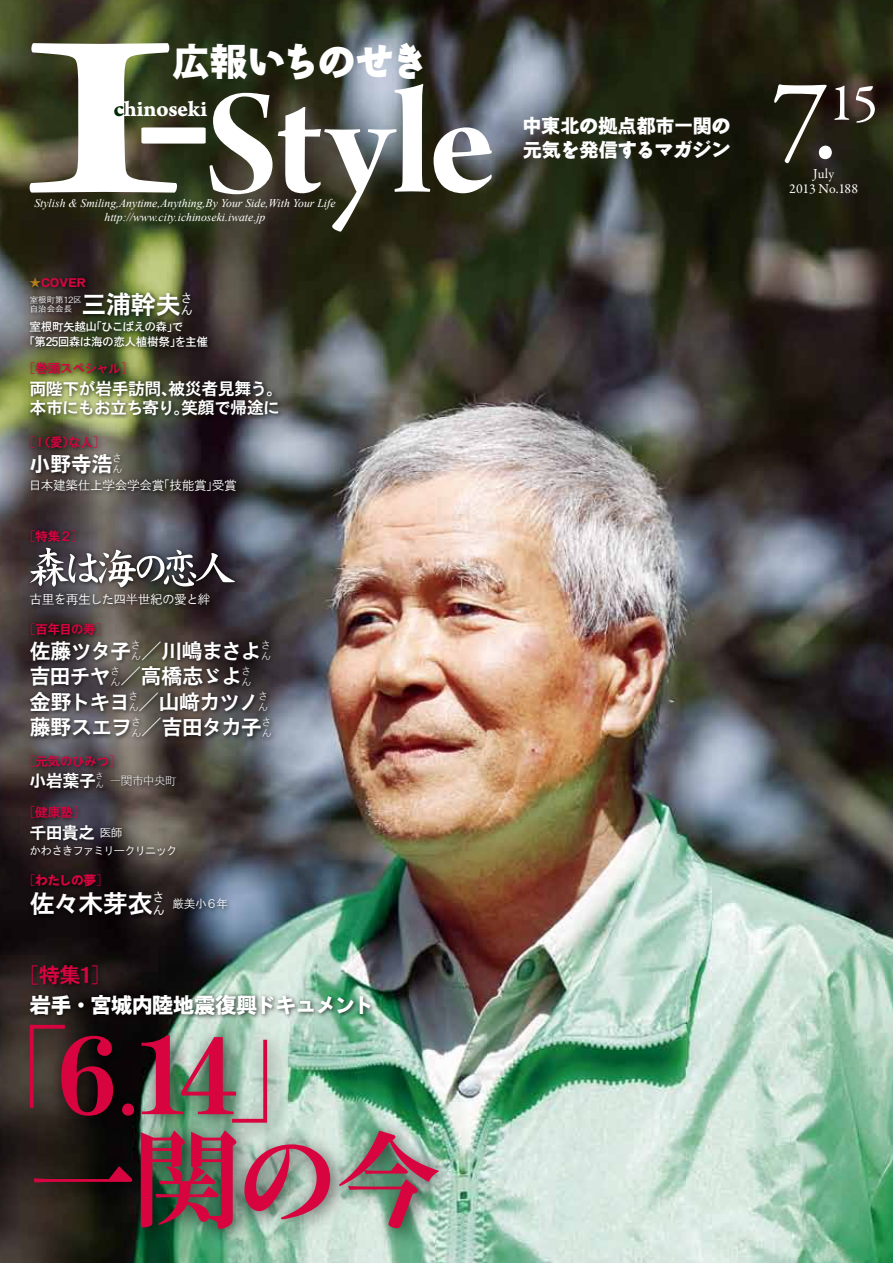
<style>
.page{position:relative;width:893px;height:1263px;background:#fff}
.page>*{position:absolute;margin:0;border:0;box-sizing:border-box;transform-origin:0 0}
.t1{font:239.1px "Arno Pro Caption";color:#fff;scale:2 1}
.t2{font:159.45px "Arno Pro Bold Display";letter-spacing:-.01em;color:#fff}
.t3{font:117px "Garamond Premr Pro";color:#fff}
.t4{font:106.35px/106.4px "Rj PH Mincho XB 83 pv RKSJ H";color:#d70440}
.t5{font:79.65px "Blackoak Std";color:#fff;scale:2 1}
.t6{font:53.1px "Garamond Premr Pro";color:#fff}
.t7{font:38.25px "Rg TJ GU 83 pv RKSJ H";letter-spacing:-.08em;color:#fff}
.t8{font:25.5px "Rj P Gothic XB 83 pv RKSJ H";letter-spacing:-.03em;color:#fff}
.t9{font:23.4px "Arno Pro Bold Caption";letter-spacing:-.015em;color:#fff}
.t10{font:21.3px "Rj P Gothic XB 83 pv RKSJ H";letter-spacing:-.05em;color:#fff}
.t11{font:21.3px "Rj P Gothic UB 83 pv RKSJ H";letter-spacing:-.035em;color:#fff}
.t12{font:21.3px "Rj P Gothic XB 83 pv RKSJ H";letter-spacing:-.075em;color:#fff}
.t13{font:21.3px "Rj P Gothic Lt 83 pv RKSJ H";color:#fff}
.t14{font:21.3px "Rj P Gothic XB 83 pv RKSJ H";color:#d70440}
.t15{font:19.2px "Rj P Gothic UB 83 pv RKSJ H";letter-spacing:-.01em;color:#fff}
.t16{font:19.2px "Rg TJ GU 83 pv RKSJ H";letter-spacing:-.015em;color:#fff}
.t17{font:16.95px/19.2px "Rj P Gothic XB 83 pv RKSJ H";letter-spacing:-.035em;color:#fff}
.t18{font:13.8px/14.9px "Garamond Premr Pro";letter-spacing:-.01em;color:#fff;text-align:center}
.t19{font:12.75px "Rj P Gothic XB 83 pv RKSJ H";letter-spacing:-.035em;color:#d70440}
.t20{font:12.75px "Rj P Gothic Md 83 pv RKSJ H";letter-spacing:-.04em;color:#fff}
.t21{font:12.75px "Rj P Gothic UB 83 pv RKSJ H";letter-spacing:-.045em;color:#d70440}
.t22{font:12.75px "Rj P Gothic Lt 83 pv RKSJ H";color:#d70440}
.t23{font:italic 11.7px/13.8px "Times New Roman";color:#fff;text-align:center}
.t24{font:11.7px/14.9px "Rj P Gothic Bd 83 pv RKSJ H";letter-spacing:-.045em;color:#fff}
.t25{font:11.7px "Rj P Gothic Md 83 pv RKSJ H";letter-spacing:-.095em;color:#fff}
.t26{font:11.7px "Rj P Gothic UB 83 pv RKSJ H";letter-spacing:-.03em;color:#d70440}
.t27{font:11.7px "Rj P Gothic Lt 83 pv RKSJ H";letter-spacing:-.05em;color:#fff}
.t28{font:10.65px "Rj P Gothic Lt 83 pv RKSJ H";color:#fff}
.t29{font:8.55px "Rj P Gothic Md 83 pv RKSJ H";color:#fff}
.t30{font:8.55px "Rj P Gothic Lt 83 pv RKSJ H";color:#fff}
.s1{font-family:"Rj P Gothic UB 83 pv RKSJ H"}
.s2{color:#002a02}
.s3{color:#b47e1d}
.s4{font-family:"Rj P Gothic Lt 83 pv RKSJ H"}
.s5{font-family:"Rj P Sirius Lt 83 pv RKSJ H"}
.s6{font-size:10.65px}
.s7{font-family:"Koz Min Pr 6 N";font-weight:200}
.s8{font-family:"Adobe Garamond Pro"}
.s9{font-family:"Koz Min Pro";font-weight:200}
.s10{font-family:"Rg TJ E 83 pv RKSJ H"}
.s11{font-family:"Rg TJ GU 83 pv RKSJ H"}
</style>
<div class="page">
<img style="left:0;top:0;width:893px;height:1263px">
<div style="left:27px;top:275px;width:257px;height:221px;background:#000;opacity:.75"></div>
<div style="left:27px;top:526px;width:250px;height:395px;background:#000;opacity:.75"></div>
<svg style="left:30px;top:548px;width:205px;height:39px"></svg>
<div style="left:28px;top:961px;width:348px;height:59px;background:#000;opacity:.75"></div>
<div style="left:14px;top:1009px;width:444px;height:240px;background:#000;opacity:.75"></div>
<h3 class="t7" style="left:172px;top:42px;width:258px"><span class="s1">広報</span>いちのせき</h3>
<h1 class="t1" style="left:17px;top:-22px;width:86px">I</h1>
<h2 class="t2" style="left:205px;top:55px;width:291px">Style</h2>
<h3 class="t9" style="left:113px;top:94px;width:95px"><span class="s2">c</span>hinoseki</h3>
<h3 class="t5" style="left:138px;top:83px;width:37px">-</h3>
<p class="t23" style="left:34px;top:196px;width:303px">Stylish &amp; Smiling,Anytime,Anything,By Your Side,With Your Life http://www.city.ichinoseki.iwate j p.</p>
<p class="t26" style="left:30px;top:277px;width:58px"><span class="s3">★</span>COVER</p>
<p class="t29" style="left:30px;top:295px;width:53px">室根町第12区</p>
<h3 class="t8" style="left:81px;top:291px;width:113px">三浦幹夫<sup>さ</sup></h3>
<p class="t29" style="left:30px;top:304px;width:53px">自治会会長　</p>
<p class="t20" style="left:180px;top:304px;width:14px">ん</p>
<p class="t24" style="left:90px;top:319px;width:95px">「ひこばえの森で」</p>
<p class="t24" style="left:23px;top:319px;width:186px;text-indent:6px">室根町矢越山<br>「第25回森は海の恋人植樹祭を主催</p>
<p class="t24" style="left:170px;top:334px;width:13px">」</p>
<p class="t19" style="left:23px;top:361px;width:112px"><span class="s4">［</span>巻頭スペシャル<span class="s5">[</span></p>
<h3 class="t17" style="left:29px;top:379px;width:255px">両陛下が岩手訪問被災者見舞う。</h3>
<h3 class="t17" style="left:30px;top:379px;width:252px;text-indent:131px">、<br>本市にもお立ち寄り笑顔で帰途に</h3>
<h3 class="t17" style="left:174px;top:398px;width:19px">。</h3>
<p class="t19" style="left:34px;top:436px;width:73px">（Ｉ愛な人<span class="s5">[</span></p>
<p class="t19" style="left:62px;top:436px;width:14px">）</p>
<p class="t22" style="left:23px;top:436px;width:14px">［</p>
<h3 class="t10" style="left:29px;top:453px;width:94px">小野寺浩<sup>さ</sup></h3>
<p class="t28" style="left:112px;top:463px;width:12px">ん</p>
<p class="t20" style="left:29px;top:478px;width:137px">日本建築仕上学会学会賞</p>
<p class="t19" style="left:23px;top:529px;width:62px"><span class="s4">［</span>特集２<span class="s5">[</span></p>
<p class="t20" style="left:157px;top:478px;width:81px">「技能賞受賞</p>
<p class="t20" style="left:206px;top:478px;width:14px">」</p>
<p class="t20" style="left:30px;top:593px;width:183px">古里を再生した四半世紀の愛と絆</p>
<p class="t19" style="left:23px;top:623px;width:87px"><span class="s4">［</span>百年目の寿<span class="s5">[</span></p>
<h3 class="t10" style="left:30px;top:640px;width:243px">佐藤ツタ子<sup>さ</sup> 川嶋まさよ<sup>さ</sup></h3>
<h3 class="t13" style="left:131px;top:640px;width:33px">／<span class="s6">ん</span></h3>
<p class="t28" style="left:261px;top:651px;width:12px">ん</p>
<h3 class="t10" style="left:29px;top:665px;width:224px">吉田チヤ<sup>さ</sup> 高橋志ゞよ<sup>さ</sup></h3>
<h3 class="t13" style="left:110px;top:665px;width:33px">／<span class="s6">ん</span></h3>
<p class="t28" style="left:241px;top:676px;width:12px">ん</p>
<h3 class="t12" style="left:30px;top:691px;width:240px">金野トキヨ<sup>さ</sup> 山﨑カツノ<sup>さ</sup></h3>
<h3 class="t13" style="left:128px;top:691px;width:33px">／<span class="s6">ん</span></h3>
<p class="t28" style="left:258px;top:702px;width:12px">ん</p>
<h3 class="t10" style="left:29px;top:716px;width:244px">藤野スエヲ<sup>さ</sup> 吉田タカ子<sup>さ</sup></h3>
<h3 class="t13" style="left:131px;top:716px;width:33px">／<span class="s6">ん</span></h3>
<p class="t28" style="left:261px;top:727px;width:12px">ん</p>
<p class="t19" style="left:23px;top:755px;width:100px"><span class="s4">［</span>元気のひみつ<span class="s5">[</span></p>
<h3 class="t17" style="left:30px;top:771px;width:76px">小岩葉子<sup>さ</sup></h3>
<p class="t27" style="left:110px;top:774px;width:69px">一関市中央町</p>
<p class="t30" style="left:95px;top:780px;width:10px">ん</p>
<p class="t19" style="left:23px;top:806px;width:64px"><span class="s4">［</span>健康塾<span class="s5">[</span></p>
<h3 class="t17" style="left:29px;top:823px;width:67px">千田貴之</h3>
<p class="t25" style="left:29px;top:844px;width:150px">かわさきファミリークリニック</p>
<p class="t21" style="left:23px;top:874px;width:87px"><span class="s4">［</span>わたしの夢<span class="s5">[</span></p>
<h3 class="t8" style="left:29px;top:891px;width:137px">佐々木芽衣<sup>さ</sup></h3>
<p class="t25" style="left:173px;top:898px;width:57px">厳美小６年</p>
<p class="t25" style="left:100px;top:826px;width:24px">医師</p>
<p class="t20" style="left:152px;top:904px;width:14px">ん</p>
<h3 class="t14" style="left:18px;top:964px;width:94px"><span class="s4">［</span>特集 <span class="s5">[</span>1</h3>
<h3 class="t11" style="left:30px;top:994px;width:346px">岩手・宮城内陸地震復興ドキュメント</h3>
<h3 class="t4" style="left:30px;top:1024px;width:413px;text-indent:-67px"><span class="s7">」</span>6<span class="s8">.</span>14<span class="s9">「</span>一関<span class="s10">の</span>今</h3>
<h3 class="t15" style="left:522px;top:116px;width:210px">中東北<span class="s11">の</span>拠点都市一関<span class="s11">の</span></h3>
<h3 class="t16" style="left:523px;top:139px;width:209px"><span class="s1">元気</span>を<span class="s1">発信</span>するマガジン</h3>
<h3 class="t3" style="left:772px;top:50px;width:67px">7.</h3>
<h3 class="t6" style="left:829px;top:71px;width:51px">15</h3>
<p class="t18" style="left:789px;top:167px;width:70px">July<br>2013 No.188</p>
</div>
